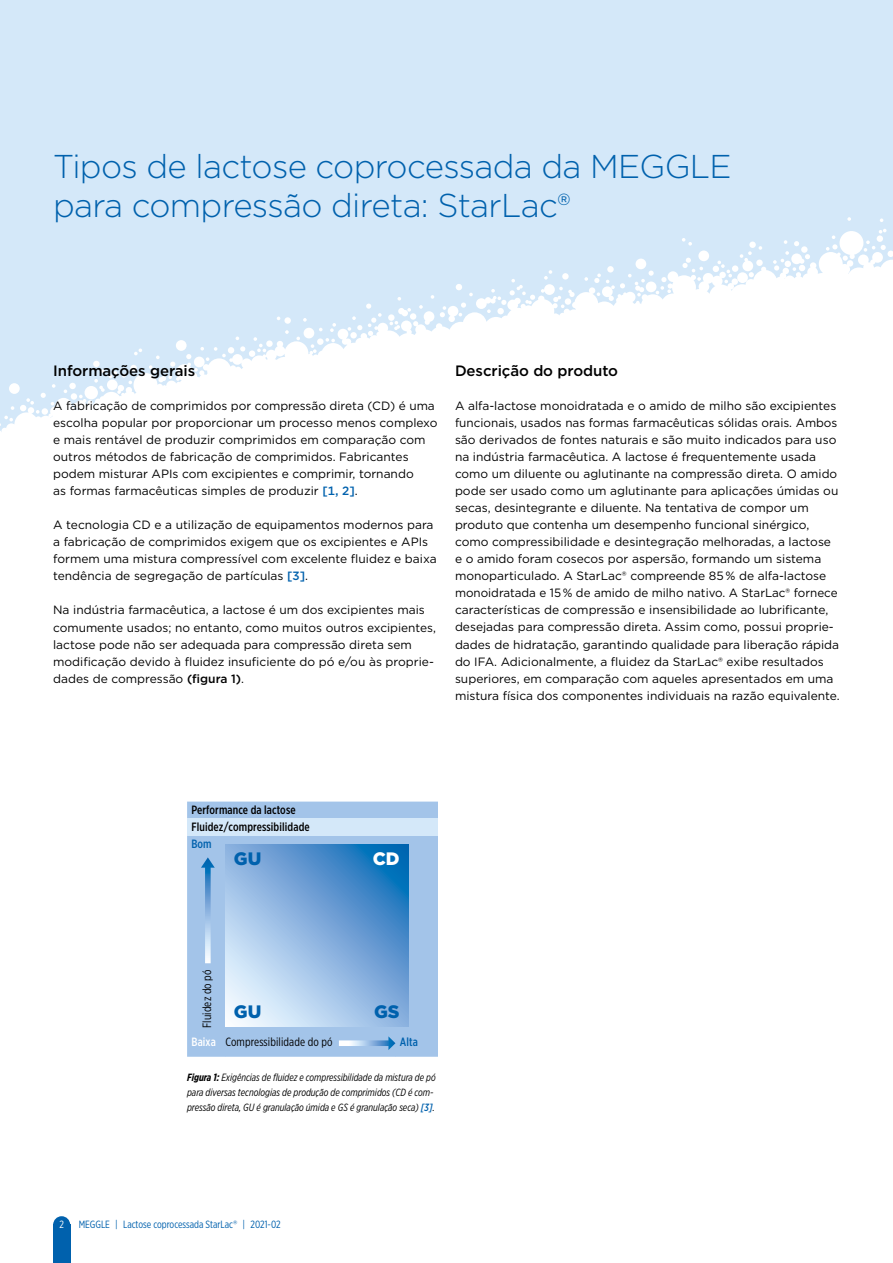
<style>
.page{position:relative;width:893px;height:1263px;background:#fff}
.page>*{position:absolute;margin:0;border:0;box-sizing:border-box;transform-origin:0 0}
.t1{font:300 33px/39px "Gotham";letter-spacing:-.02em;color:#0061ad}
.t2{font:900 18px "Gotham";color:#0061ad}
.t3{font:900 18px "Gotham";color:#fff}
.t4{font:500 15px "Gotham";letter-spacing:-.005em;color:#000}
.t5{font:12px/17px "Gotham";color:#000}
.t6{font:500 12px/17px "Gotham X Narrow";letter-spacing:.01em;color:#000}
.t7{font:12px "Gotham X Narrow";letter-spacing:.01em;color:#000}
.t8{font:500 12px "Gotham X Narrow";letter-spacing:.01em;color:#0061ad}
.t9{font:italic 10.5px/15px "Gotham X Narrow";color:#000}
.t10{font:10.5px "Gotham X Narrow";color:#0061ad}
.t11{font:10.5px "Gotham X Narrow";color:#fff}
.s1{font-weight:500;color:#0061ad}
.s2{font-weight:500}
.s3{font-weight:500;color:#fff}
.s4{font-weight:700}
.s5{font-family:"Gotham"}
</style>
<div class="page">
<div style="left:0;top:0;width:893px;height:455px;background:#d4e8f9"></div>
<svg style="left:0;top:217px;width:893px;height:238px;fill:#fff"></svg>
<div style="left:53px;top:1225px;width:17px;height:38px;background:#0061ad"></div>
<div style="left:53px;top:1216px;width:17px;height:17px;background:#0061ad;border-radius:50%"></div>
<svg style="left:187px;top:801px;width:251px;height:256px;background:#a0c2e8"></svg>
<div style="left:187px;top:819px;width:251px;height:17px;background:#d4e8f9"></div>
<svg style="left:201px;top:857px;width:14px;height:106px"></svg>
<svg style="left:339px;top:1036px;width:56px;height:14px"></svg>
<svg style="left:225px;top:844px;width:183px;height:183px;background:#86b2dd"></svg>
<h1 class="t1" style="left:53px;top:146px;width:680px">Tipos de lactose coprocessada da MEGGLE para compressão direta: StarLac®</h1>
<p class="t4" style="left:53px;top:361px;width:144px">Informações gerais</p>
<p class="t5" style="left:53px;top:397px;width:386px">A fabricação de comprimidos por compressão direta (CD) é uma escolha popular por proporcionar um processo menos complexo e mais rentável de produzir comprimidos em comparação com outros métodos de fabricação de comprimidos. Fabricantes podem misturar APIs com excipientes e comprimir, tornando<br>as formas farmacêuticas simples de produzir <span class="s1">[1, 2]</span>.</p>
<p class="t5" style="left:53px;top:516px;width:385px">A tecnologia CD e a utilização de equipamentos modernos para a fabricação de comprimidos exigem que os excipientes e APIs formem uma mistura compressível com excelente fluidez e baixa tendência de segregação de partículas <span class="s1">[3]</span>.</p>
<p class="t5" style="left:53px;top:601px;width:384px">Na indústria farmacêutica, a lactose é um dos excipientes mais comumente usados; no entanto, como muitos outros excipientes, lactose pode não ser adequada para compressão direta sem modificação devido à fluidez insuficiente do pó e/ou às proprie&shy;dades de compressão <span class="s2">(figura 1)</span>.</p>
<p class="t4" style="left:455px;top:361px;width:165px">Descrição do produto</p>
<p class="t5" style="left:455px;top:397px;width:386px">A alfa-lactose monoidratada e o amido de milho são excipientes funcionais, usados nas formas farmacêuticas sólidas orais. Ambos são derivados de fontes naturais e são muito indicados para uso na indústria farmacêutica. A lactose é frequentemente usada como um diluente ou aglutinante na compressão direta. O amido pode ser usado como um aglutinante para aplicações úmidas ou secas, desintegrante e diluente. Na tentativa de compor um produto que contenha um desempenho funcional sinérgico, como compressibilidade e desintegração melhoradas, a lactose e o amido foram cosecos por aspersão, formando um sistema monoparticulado. A StarLac® compreende 85 % de alfa-lactose monoidratada e 15 % de amido de milho nativo. A StarLac® fornece características de compressão e insensibilidade ao lubrificante, desejadas para compressão direta. Assim como, possui proprie&shy;dades de hidratação, garantindo qualidade para liberação rápida do IFA. Adicionalmente, a fluidez da StarLac® exibe resultados superiores, em comparação com aqueles apresentados em uma mistura física dos componentes individuais na razão equivalente.</p>
<p class="t6" style="left:191px;top:801px;width:120px">Performance da lactose<br>Fluidez/compressibilidade</p>
<p class="t8" style="left:191px;top:836px;width:22px">Bom</p>
<h2 class="t2" style="left:234px;top:846px;width:29px">GU</h2>
<h2 class="t3" style="left:373px;top:846px;width:28px">CD</h2>
<p class="t7" style="left:200px;top:1028px;width:60px;rotate:-90deg">Fluidez do pó</p>
<p class="t7" style="left:191px;top:1034px;width:143px"><span class="s3">Baixa</span> Compressibilidade do pó</p>
<p class="t8" style="left:400px;top:1034px;width:20px">Alta</p>
<h2 class="t2" style="left:234px;top:1000px;width:29px">GU</h2>
<h2 class="t2" style="left:374px;top:1000px;width:27px">GS</h2>
<p class="t9" style="left:187px;top:1070px;width:250px"><span class="s4">Figura 1:</span> Exigências de fluidez e compressibilidade da mistura de pó para diversas tecnologias de produção de comprimidos (CD é com&shy;pressão direta, GU é granulação úmida e GS é granulação seca) <span class="s1">[3]</span>.</p>
<p class="t11" style="left:59px;top:1218px;width:6px">2</p>
<p class="t10" style="left:79px;top:1218px;width:203px">MEGGLE | Lactose coprocessada StarLac<span class="s5">®</span> | 2021-02</p>
</div>
